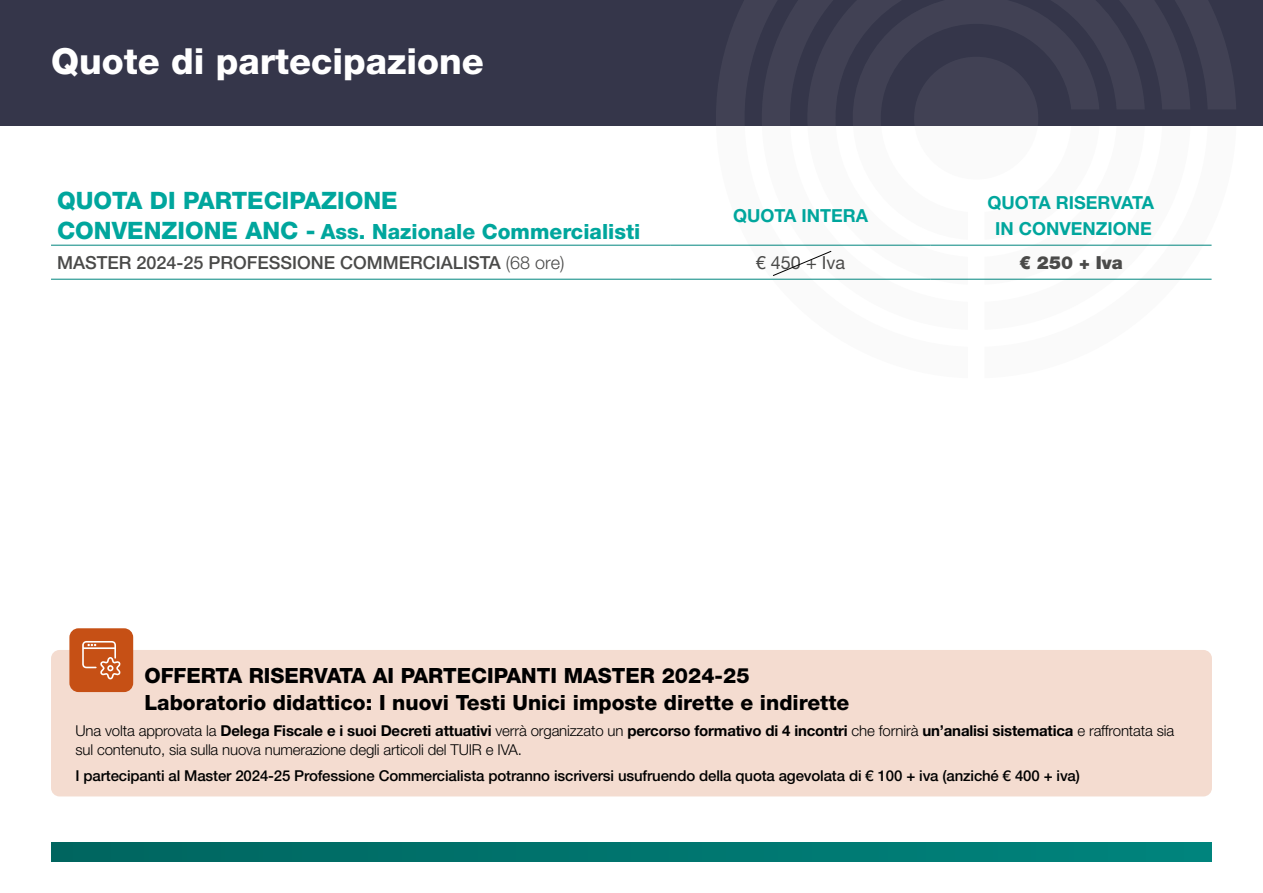
<style>
.page{position:relative;width:1263px;height:893px;background:#fff}
.page>*{position:absolute;margin:0;border:0;box-sizing:border-box;transform-origin:0 0}
.t1{font:800 36px "Helvetica Neue LT Std";color:#fff}
.t2{font:800 24px "Helvetica Neue LT Std";color:#00a69d}
.t3{font:800 21px/27px "Helvetica Neue LT Std";color:#000}
.t4{font:800 21px "Helvetica Neue LT Std";color:#00a69d}
.t5{font:500 18px "Helvetica Neue LT Std";color:#4a4a49}
.t6{font:700 18px/25.5px "Helvetica Neue LT Std";color:#00a69d;text-align:center}
.t7{font:18px "Helvetica Neue LT Std";color:#4a4a49}
.t8{font:900 18px "Helvetica Neue LT Std";color:#4a4a49}
.t9{font:300 15px/19.5px "Helvetica Neue LT Std";letter-spacing:-.01em;color:#000}
.t10{font:500 15px "Helvetica Neue LT Std";letter-spacing:-.01em;color:#000}
.s1{font-size:24px}
.s2{font-weight:300}
.s3{font-weight:700}
</style>
<div class="page">
<div style="left:51px;top:842px;width:1161px;height:19px;background:linear-gradient(to right,#00655f,#00847d)"></div>
<div style="left:0;top:0;width:1263px;height:125px;background:#35364a"></div>
<svg style="left:716px;top:0;width:520px;height:125px;fill:#414154"></svg>
<svg style="left:762px;top:0;width:10px;height:125px"></svg>
<hr style="left:51px;top:245px;width:620px;height:1px;background:#00857e">
<hr style="left:671px;top:245px;width:259px;height:1px;background:#00857e">
<hr style="left:930px;top:245px;width:281px;height:1px;background:#00857e">
<hr style="left:51px;top:279px;width:620px;height:1px;background:#00857e">
<hr style="left:671px;top:279px;width:259px;height:1px;background:#00857e">
<hr style="left:930px;top:279px;width:281px;height:1px;background:#00857e">
<div style="left:51px;top:650px;width:1161px;height:146px;background:#f4dcd0;border-radius:9px"></div>
<div style="left:69px;top:628px;width:64px;height:64px;background:#c65015;border-radius:9px"></div>
<svg style="left:82px;top:641px;width:39px;height:38px"></svg>
<svg style="left:772px;top:0;width:418px;height:280px"></svg>
<h1 class="t1" style="left:51px;top:40px;width:434px">Quote di partecipazione</h1>
<h2 class="t2" style="left:57px;top:186px;width:342px">QUOTA DI PARTECIPAZIONE</h2>
<h3 class="t4" style="left:57px;top:219px;width:585px"><span class="s1">CONVENZIONE ANC -</span> Ass. Nazionale Commercialisti</h3>
<p class="t6" style="left:733px;top:202px;width:136px">QUOTA INTERA</p>
<p class="t6" style="left:987px;top:190px;width:168px">QUOTA RISERVATA<br>IN CONVENZIONE</p>
<p class="t5" style="left:57px;top:251px;width:509px">MASTER 2024-25 PROFESSIONE COMMERCIALISTA <span class="s2">(68 ore)</span></p>
<p class="t7" style="left:756px;top:251px;width:91px">€ 450 + Iva</p>
<p class="t8" style="left:1019px;top:251px;width:105px">€ 250 + Iva</p>
<h3 class="t3" style="left:144px;top:662px;width:706px">OFFERTA RISERVATA AI PARTECIPANTI MASTER 2024-25<br>Laboratorio didattico: I nuovi Testi Unici imposte dirette e indirette</h3>
<p class="t9" style="left:75px;top:720px;width:1100px">Una volta approvata la <span class="s3">Delega Fiscale e i suoi Decreti attuativi</span> verrà organizzato un <span class="s3">percorso formativo di 4 incontri</span> che fornirà <span class="s3">un’analisi sistematica</span> e raffrontata sia sul contenuto, sia sulla nuova numerazione degli articoli del TUIR e IVA.</p>
<p class="t10" style="left:75px;top:766px;width:1006px">I partecipanti al Master 2024-25 Professione Commercialista potranno iscriversi usufruendo della quota agevolata di € 100 + iva (anziché € 400 + iva)</p>
</div>
